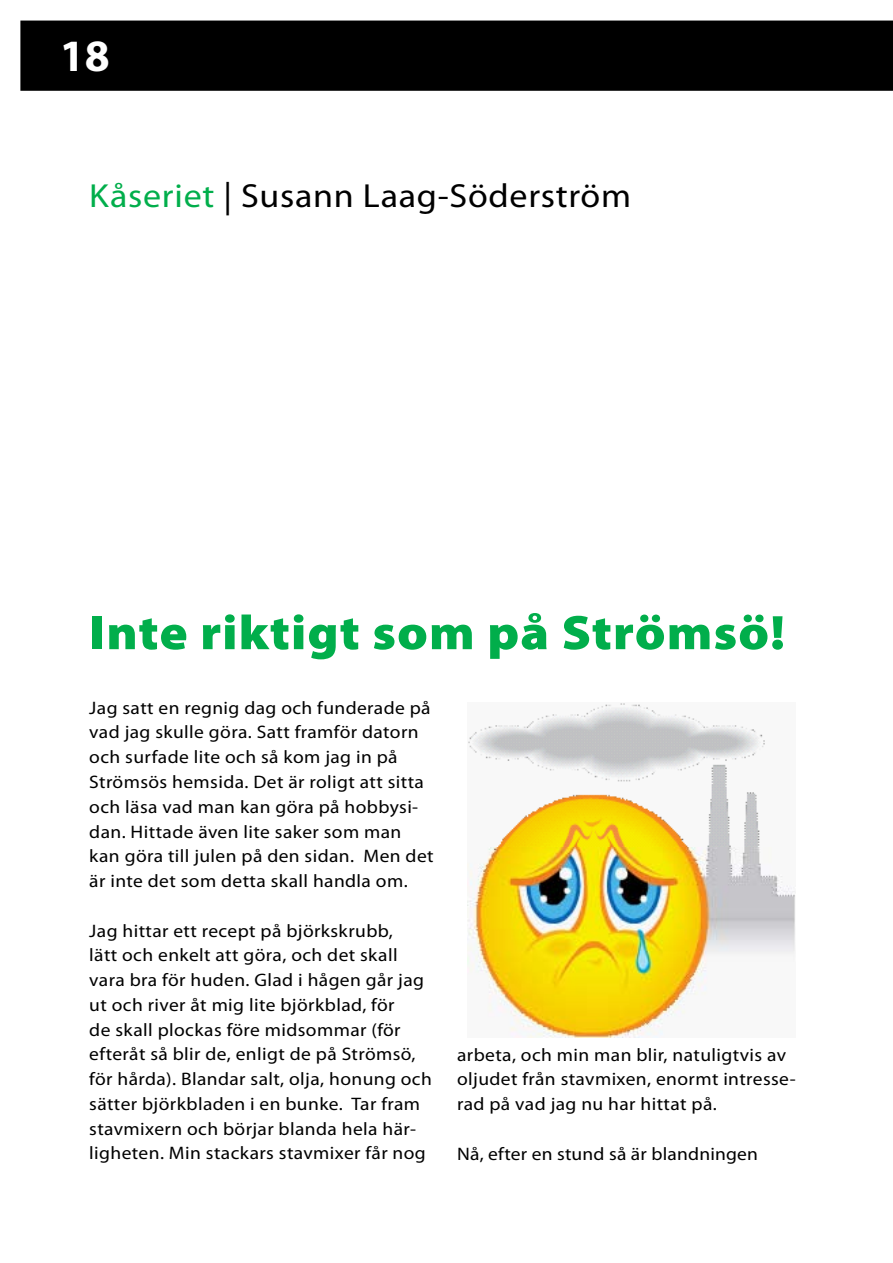
<style>
.page{position:relative;width:893px;height:1263px;background:#fff}
.page>*{position:absolute;margin:0;border:0;box-sizing:border-box;transform-origin:0 0}
.t1{font:900 48.75px "Myriad Pro";letter-spacing:.02em;color:#01ae4b;scale:1.08 1}
.t2{font:700 45px "Myriad Pro";color:#fff}
.t3{font:33.45px "Myriad Pro";letter-spacing:.02em;color:#000;scale:1.08 1}
.t4{font:18.15px/24.8px "Myriad Pro";letter-spacing:.02em;color:#000;scale:1.08 1}
.s1{color:#01ae4b}
</style>
<div class="page">
<div style="left:20px;top:21px;width:872px;height:70px;background:#000"></div>
<svg style="left:892px;top:21px;width:1px;height:70px"></svg>
<img style="left:467px;top:703px;width:329px;height:334px">
<h2 class="t2" style="left:60px;top:27px;width:49px">18</h2>
<h3 class="t3" style="left:89px;top:175px;width:503px"><span class="s1">Kåseriet</span> | Susann Laag-Söderström</h3>
<h1 class="t1" style="left:89px;top:600px;width:646px">Inte riktigt som på Strömsö!</h1>
<p class="t4" style="left:89px;top:695px;width:320px">Jag satt en regnig dag och funderade på vad jag skulle göra. Satt framför datorn och surfade lite och så kom jag in på Strömsös hemsida. Det är roligt att sitta och läsa vad man kan göra på hobbysi&shy;dan. Hittade även lite saker som man kan göra till julen på den sidan. Men det är inte det som detta skall handla om.</p>
<p class="t4" style="left:89px;top:918px;width:319px">Jag hittar ett recept på björkskrubb,<br>lätt och enkelt att göra, och det skall vara bra för huden. Glad i hågen går jag ut och river åt mig lite björkblad, för<br>de skall plockas före midsommar (för efteråt så blir de, enligt de på Strömsö, för hårda). Blandar salt, olja, honung och sätter björkbladen i en bunke. Tar fram stavmixern och börjar blanda hela här&shy;ligheten. Min stackars stavmixer får nog</p>
<p class="t4" style="left:457px;top:1042px;width:315px">arbeta, och min man blir, natuligtvis av oljudet från stavmixen, enormt intresse&shy;rad på vad jag nu har hittat på.</p>
<p class="t4" style="left:457px;top:1141px;width:280px">Nå, efter en stund så är blandningen</p>
</div>
